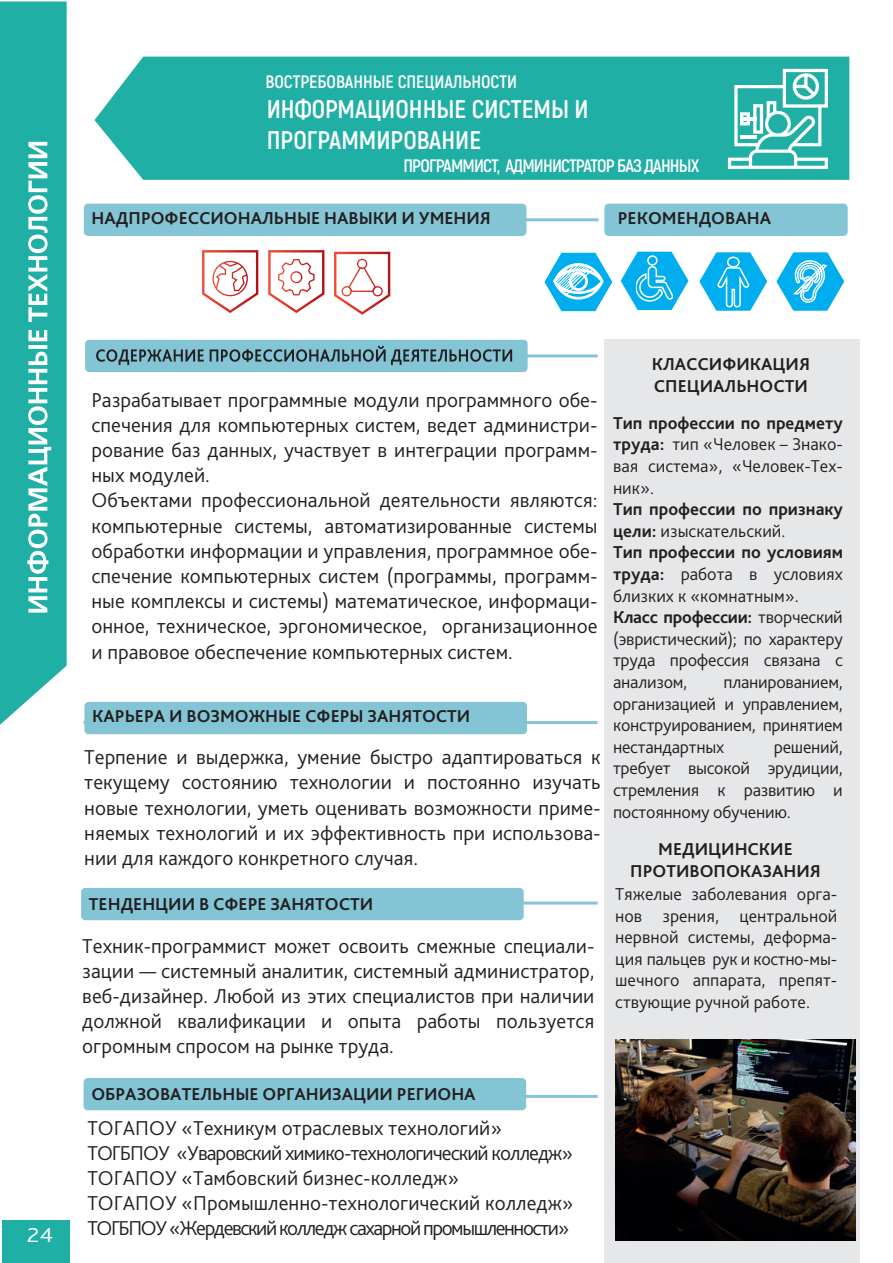
<style>
.page{position:relative;width:893px;height:1263px;background:#fff}
.page>*{position:absolute;margin:0;border:0;box-sizing:border-box;transform-origin:0 0}
.t1{font:700 25.5px/30.6px "Akrobat";color:#fff}
.t2{font:300 21px/25.2px "Bliss Pro";color:#231f20;text-align:justify}
.t3{font:300 21px "Bliss Pro";color:#fff;scale:1.2 1}
.t4{font:300 18px/21.6px "Bliss Pro";letter-spacing:-.015em;color:#231f20;text-align:justify}
.t5{font:700 18px/21.6px "Bliss Pro";color:#231f20}
.t6{font:700 18px "Akrobat";letter-spacing:-.045em;color:#fff}
.t7{font:700 18px "Akrobat";color:#fff}
.s1{font-weight:700}
</style>
<div class="page">
<hr style="left:86px;top:218px;width:512px;height:3px;background:#84c5d5">
<div style="left:604px;top:340px;width:255px;height:923px;background:#e6e7e9"></div>
<div style="left:94px;top:57px;width:755px;height:123px;background:#20afa5"></div>
<svg style="left:0;top:2px;width:67px;height:723px;background:#2db3aa"></svg>
<hr style="left:85px;top:354px;width:513px;height:3px;background:#84c5d5">
<div style="left:85px;top:340px;width:443px;height:32px;background:#84c5d5;border-radius:4px"></div>
<svg style="left:96px;top:349px;width:108px;height:16px"></svg>
<svg style="left:210px;top:346px;width:302px;height:19px"></svg>
<div style="left:84px;top:204px;width:442px;height:32px;background:#84c5d5;border-radius:4px"></div>
<hr style="left:83px;top:721px;width:515px;height:3px;background:#84c5d5">
<div style="left:84px;top:702px;width:443px;height:32px;background:#84c5d5;border-radius:4px"></div>
<hr style="left:83px;top:901px;width:515px;height:3px;background:#84c5d5">
<div style="left:81px;top:888px;width:443px;height:32px;background:#84c5d5;border-radius:4px"></div>
<hr style="left:90px;top:1095px;width:508px;height:3px;background:#84c5d5">
<div style="left:84px;top:1078px;width:442px;height:32px;background:#84c5d5;border-radius:4px"></div>
<div style="left:604px;top:204px;width:244px;height:32px;background:#84c5d5;border-radius:4px"></div>
<div style="left:2px;top:1220px;width:68px;height:43px;background:#20afa5"></div>
<svg style="left:699px;top:252px;width:68px;height:59px"></svg>
<svg style="left:776px;top:252px;width:68px;height:59px"></svg>
<svg style="left:621px;top:252px;width:67px;height:58px"></svg>
<svg style="left:202px;top:250px;width:56px;height:63px"></svg>
<svg style="left:268px;top:250px;width:56px;height:63px"></svg>
<svg style="left:334px;top:252px;width:56px;height:63px"></svg>
<svg style="left:27px;top:330px;width:24px;height:283px"></svg>
<svg style="left:28px;top:142px;width:20px;height:180px"></svg>
<svg style="left:544px;top:253px;width:68px;height:58px"></svg>
<img style="left:615px;top:1040px;width:240px;height:201px">
<svg style="left:728px;top:69px;width:100px;height:100px"></svg>
<hr style="left:740px;top:117px;width:16px;height:4px;background:#fff">
<hr style="left:740px;top:136px;width:16px;height:3px;background:#fff">
<p class="t7" style="left:265px;top:70px;width:253px">ВОСТРЕБОВАННЫЕ СПЕЦИАЛЬНОСТИ</p>
<p class="t1" style="left:267px;top:94px;width:323px">ИНФОРМАЦИОННЫЕ СИСТЕМЫ И<br>ПРОГРАММИРОВАНИЕ</p>
<p class="t6" style="left:403px;top:155px;width:298px">ПРОГРАММИСТ, АДМИНИСТРАТОР БАЗ ДАННЫХ</p>
<p class="t5" style="left:92px;top:207px;width:401px">НАДПРОФЕССИОНАЛЬНЫЕ НАВЫКИ И УМЕНИЯ</p>
<p class="t5" style="left:618px;top:207px;width:155px">РЕКОМЕНДОВАНА</p>
<p class="t3" style="left:27px;top:1222px;width:24px">24</p>
<p class="t2" style="left:91px;top:386px;width:508px;text-align:left">Разрабатывает программные модули программного обе&shy;спечения для компьютерных систем, ведет администри&shy;рование баз данных, участвует в интеграции программ&shy;ных модулей.<br>Объектами профессиональной деятельности являются: компьютерные системы, автоматизированные системы обработки информации и управления, программное обе&shy;спечение компьютерных систем (программы, программ&shy;ные комплексы и системы) математическое, информаци&shy;онное, техническое, эргономическое, организационное и правовое обеспечение компьютерных систем.</p>
<p class="t5" style="left:92px;top:705px;width:380px">КАРЬЕРА И ВОЗМОЖНЫЕ СФЕРЫ ЗАНЯТОСТИ</p>
<p class="t2" style="left:84px;top:744px;width:518px">Терпение и выдержка, умение быстро адаптироваться к текущему состоянию технологии и постоянно изучать новые технологии, уметь оценивать возможности приме&shy;няемых технологий и их эффективность при использова&shy;нии для каждого конкретного случая.</p>
<p class="t5" style="left:89px;top:892px;width:286px">ТЕНДЕНЦИИ В СФЕРЕ ЗАНЯТОСТИ</p>
<p class="t2" style="left:82px;top:932px;width:514px">Техник-программист может освоить смежные специали&shy;зации — системный аналитик, системный администратор, веб-дизайнер. Любой из этих специалистов при наличии должной квалификации и опыта работы пользуется огромным спросом на рынке труда.</p>
<p class="t5" style="left:91px;top:1082px;width:386px">ОБРАЗОВАТЕЛЬНЫЕ ОРГАНИЗАЦИИ РЕГИОНА</p>
<p class="t2" style="left:87px;top:1114px;width:488px;text-align:left">ТОГАПОУ «Техникум отраслевых технологий» ТОГБПОУ «Уваровский химико-технологический колледж» ТОГАПОУ «Тамбовский бизнес-колледж»<br>ТОГАПОУ «Промышленно-технологический колледж» ТОГБПОУ «Жердевский колледж сахарной промышленности»</p>
<p class="t5" style="left:652px;top:353px;width:160px">КЛАССИФИКАЦИЯ<br>СПЕЦИАЛЬНОСТИ</p>
<p class="t4" style="left:613px;top:411px;width:231px"><span class="s1">Тип профессии по предмету труда:</span> тип «Человек – Знако&shy;вая система», «Человек-Тех&shy;ник».</p>
<p class="t4" style="left:613px;top:498px;width:231px;text-align:left"><span class="s1">Тип профессии по признаку цели:</span> изыскательский.<br><span class="s1">Тип профессии по условиям труда:</span> работа в условиях близких к «комнатным».<br><span class="s1">Класс профессии:</span> творческий (эвристический); по характеру труда профессия связана с анализом,</p>
<p class="t4" style="left:613px;top:671px;width:231px;text-indent:110px">планированием, организацией и управлением, конструированием, принятием нестандартных</p>
<p class="t4" style="left:613px;top:735px;width:231px;text-indent:161px">решений, требует высокой эрудиции, стремления к развитию и постоянному обучению.</p>
<p class="t5" style="left:630px;top:838px;width:192px;text-align:center">МЕДИЦИНСКИЕ<br>ПРОТИВОПОКАЗАНИЯ</p>
<p class="t4" style="left:615px;top:883px;width:224px">Тяжелые заболевания орга&shy;нов зрения, центральной нервной системы, деформа&shy;ция пальцев рук и костно-мы&shy;шечного аппарата, препят&shy;ствующие ручной работе.</p>
</div>
